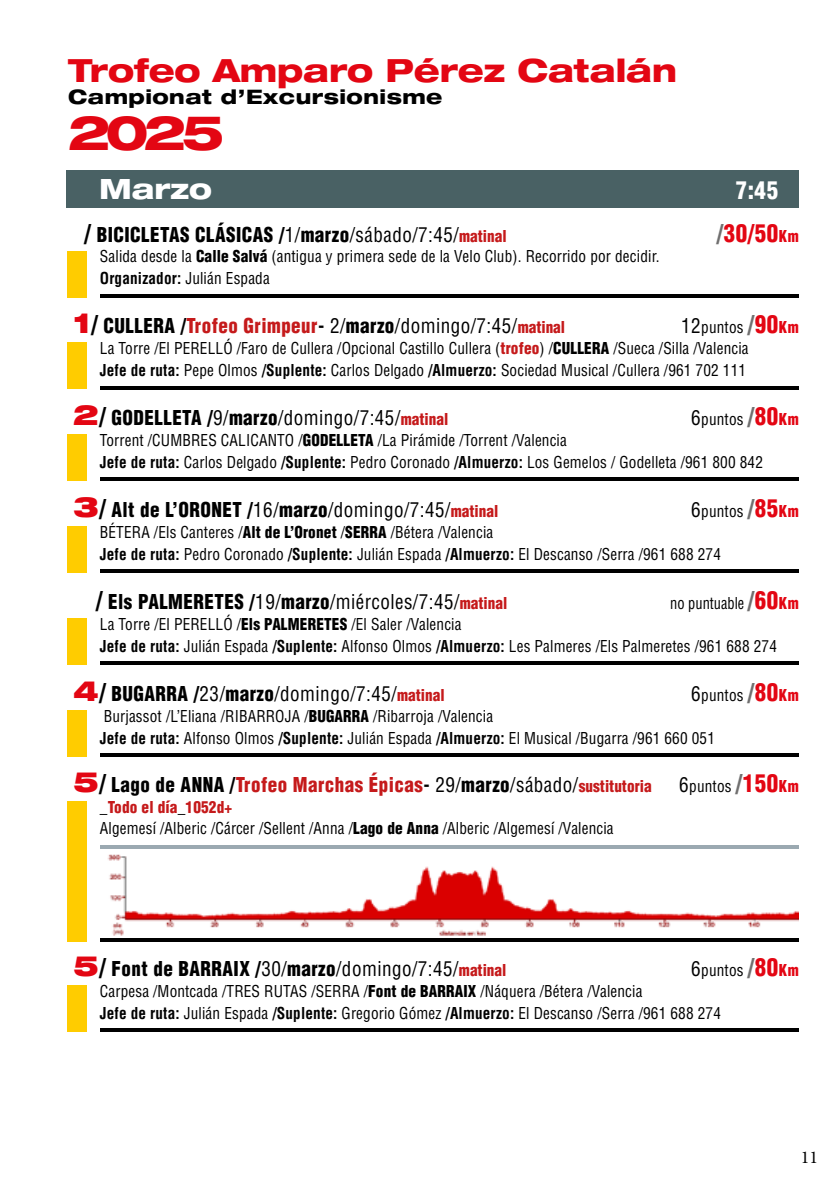
<style>
.page{position:relative;width:840px;height:1191px;background:#fff}
.page>*{position:absolute;margin:0;border:0;box-sizing:border-box;transform-origin:0 0}
.t1{font:800 expanded 48px "Helvetica Neue";color:#e30613}
.t2{font:800 expanded 32px "Helvetica Neue";letter-spacing:-.005em;color:#e30613}
.t3{font:800 expanded 28px "Helvetica Neue";letter-spacing:-.005em;color:#fff}
.t4{font:900 condensed 24px "Helvetica";color:#e30613;scale:.95 1}
.t5{font:900 condensed 24px "Helvetica";color:#fff;scale:.95 1}
.t6{font:900 condensed 20px "Helvetica";letter-spacing:.025em;color:#000;scale:.95 1}
.t7{font:condensed 20px "Helvetica";letter-spacing:.025em;color:#000;scale:.95 1}
.t8{font:900 condensed 20px "Helvetica";letter-spacing:.025em;color:#c51a1b;scale:.95 1}
.t9{font:800 expanded 20px "Helvetica Neue";letter-spacing:.025em;color:#000}
.t10{font:18px "Minion Pro";color:#000}
.t11{font:condensed 16px/22px "Helvetica";letter-spacing:.01em;color:#000;scale:.95 1}
.t12{font:condensed 16px "Helvetica";letter-spacing:.01em;color:#000;scale:.9 1}
.s1{font-size:24px}
.s2{font-weight:400}
.s3{font-size:16px;color:#c51a1b}
.s4{color:#706f6f}
.s5{font-size:16px}
.s6{font-weight:900}
.s7{font-weight:700}
.s8{font-family:"Helvetica Neue";font-weight:900;font-stretch:expanded;font-size:28px;color:#e30613}
.s9{font-weight:900;font-size:24px}
.s10{font-weight:900;color:#c51a1b}
.s11{font-weight:900;font-size:16px;color:#c51a1b}
.s12{font-size:20px}
.s13{font-weight:900;font-size:24px;color:#706f6f}
.s14{font-weight:900;font-size:24px;color:#e30613}
.s15{font-weight:900;color:#e30613}
.s16{font-family:"Helvetica Neue";font-stretch:expanded;font-size:28px;color:#e30613}
.s17{font-size:24px;color:#000}
.s18{color:#000}
.s19{font-weight:700;color:#000}
.s20{font-weight:400;color:#000}
</style>
<div class="page">
<div style="left:67px;top:171px;width:731px;height:37px;background:#496164"></div>
<hr style="left:100px;top:294px;width:698px;height:3px;background:#000">
<div style="left:67px;top:251px;width:19px;height:46px;background:#fc0"></div>
<img style="left:107px;top:854px;width:691px;height:82px">
<hr style="left:100px;top:386px;width:698px;height:3px;background:#000">
<div style="left:67px;top:342px;width:19px;height:47px;background:#fc0"></div>
<hr style="left:100px;top:478px;width:698px;height:3px;background:#000">
<div style="left:67px;top:434px;width:19px;height:47px;background:#fc0"></div>
<hr style="left:100px;top:661px;width:698px;height:3px;background:#000">
<div style="left:67px;top:618px;width:19px;height:46px;background:#fc0"></div>
<hr style="left:100px;top:570px;width:698px;height:3px;background:#000">
<div style="left:67px;top:526px;width:19px;height:47px;background:#fc0"></div>
<hr style="left:100px;top:753px;width:698px;height:3px;background:#000">
<div style="left:67px;top:710px;width:19px;height:46px;background:#fc0"></div>
<hr style="left:100px;top:1028px;width:698px;height:4px;background:#000">
<div style="left:67px;top:985px;width:19px;height:47px;background:#fc0"></div>
<hr style="left:100px;top:845px;width:698px;height:3px;background:#9ba9b1">
<hr style="left:100px;top:938px;width:698px;height:3px;background:#000">
<div style="left:67px;top:801px;width:19px;height:140px;background:#fc0"></div>
<h2 class="t2" style="left:68px;top:50px;width:610px">Trofeo Amparo Pérez Catalán</h2>
<p class="t9" style="left:68px;top:84px;width:376px">Campionat d’Excursionisme</p>
<h1 class="t1" style="left:68px;top:102px;width:158px">2025</h1>
<h3 class="t3" style="left:99px;top:171px;width:114px">Marzo</h3>
<h3 class="t5" style="left:735px;top:175px;width:46px">7:45</h3>
<p class="t6" style="left:85px;top:222px;width:445px"><span class="s1">/</span> BICICLETAS CLÁSICAS /<span class="s2">1/</span>marzo<span class="s2">/sábado/7:45/</span><span class="s3">matinal</span></p>
<h3 class="t4" style="left:716px;top:218px;width:88px"><span class="s4">/</span>30/50<span class="s5">Km</span></h3>
<p class="t11" style="left:100px;top:245px;width:590px">Salida desde la <span class="s6">Calle Salvá</span> (antigua y primera sede de la Velo Club). Recorrido por decidir.<br><span class="s7">Organizador:</span> Julián Espada</p>
<p class="t7" style="left:73px;top:313px;width:519px"><span class="s8">1</span><span class="s9">/</span> <span class="s6">CULLERA /</span><span class="s10">Trofeo Grimpeur</span><span class="s7">-</span> 2/<span class="s6">marzo</span>/domingo/7:45/<span class="s11">matinal</span></p>
<p class="t11" style="left:100px;top:316px;width:736px;line-height:21.4px;text-indent:581px"><span class="s12">12</span>puntos <span class="s13">/</span><span class="s14">90</span><span class="s15">Km<br></span>La Torre /El PERELLÓ /Faro de Cullera /Opcional Castillo Cullera (<span class="s10">trofeo</span>) /<span class="s6">CULLERA</span> /Sueca /Silla /Valencia<br><span class="s7">Jefe de ruta:</span> Pepe Olmos <span class="s7">/Suplente:</span> Carlos Delgado <span class="s7">/Almuerzo:</span> Sociedad Musical /Cullera /961 702 111</p>
<p class="t7" style="left:73px;top:405px;width:396px"><span class="s8">2</span><span class="s9">/</span> <span class="s6">GODELLETA /</span>9/<span class="s6">marzo</span>/domingo/7:45/<span class="s11">matinal</span></p>
<p class="t11" style="left:691px;top:408px;width:115px"><span class="s12">6</span>puntos <span class="s13">/</span><span class="s14">80</span><span class="s15">Km</span></p>
<p class="t11" style="left:100px;top:429px;width:699px">Torrent /CUMBRES CALICANTO /<span class="s6">GODELLETA</span> /La Pirámide /Torrent /Valencia<br><span class="s7">Jefe de ruta:</span> Carlos Delgado <span class="s7">/Suplente:</span> Pedro Coronado <span class="s7">/Almuerzo:</span> Los Gemelos / Godelleta /961 800 842</p>
<p class="t6" style="left:73px;top:497px;width:449px"><span class="s16">3</span><span class="s1">/</span> Alt de L’ORONET /<span class="s2">16/</span>marzo<span class="s2">/domingo/7:45/</span><span class="s3">matinal</span></p>
<p class="t11" style="left:691px;top:500px;width:115px"><span class="s12">6</span>puntos <span class="s13">/</span><span class="s14">85</span><span class="s15">Km</span></p>
<p class="t11" style="left:100px;top:521px;width:655px">BÉTERA /Els Canteres /<span class="s6">Alt de L’Oronet</span> /<span class="s6">SERRA</span> /Bétera /Valencia<br><span class="s7">Jefe de ruta:</span> Pedro Coronado <span class="s7">/Suplente:</span> Julián Espada <span class="s7">/Almuerzo:</span> El Descanso /Serra /961 688 274</p>
<p class="t6" style="left:96px;top:589px;width:434px"><span class="s1">/</span> Els PALMERETES /<span class="s2">19/</span>marzo<span class="s2">/miércoles/7:45/</span><span class="s3">matinal</span></p>
<p class="t12" style="left:670px;top:593px;width:144px">no puntuable <span class="s13">/</span><span class="s14">60</span><span class="s15">Km</span></p>
<p class="t11" style="left:100px;top:612px;width:713px">La Torre /El PERELLÓ /<span class="s6">Els PALMERETES</span> /El Saler /Valencia<br><span class="s7">Jefe de ruta:</span> Julián Espada <span class="s7">/Suplente:</span> Alfonso Olmos <span class="s7">/Almuerzo:</span> Les Palmeres /Els Palmeretes /961 688 274</p>
<p class="t7" style="left:73px;top:681px;width:392px"><span class="s8">4</span><span class="s9">/</span> <span class="s6">BUGARRA /</span>23/<span class="s6">marzo</span>/domingo/7:45/<span class="s11">matinal</span></p>
<p class="t11" style="left:691px;top:683px;width:115px"><span class="s12">6</span>puntos <span class="s13">/</span><span class="s14">80</span><span class="s15">Km</span></p>
<p class="t11" style="left:100px;top:704px;width:648px">Burjassot /L’Eliana /RIBARROJA /<span class="s6">BUGARRA</span> /Ribarroja /Valencia<br><span class="s7">Jefe de ruta:</span> Alfonso Olmos <span class="s7">/Suplente:</span> Julián Espada <span class="s7">/Almuerzo:</span> El Musical /Bugarra /961 660 051</p>
<p class="t8" style="left:73px;top:772px;width:610px"><span class="s16">5</span><span class="s17">/</span> <span class="s18">Lago de ANNA /</span>Trofeo Marchas Épicas<span class="s19">-</span> <span class="s20">29/</span><span class="s18">marzo</span><span class="s20">/sábado/</span><span class="s5">sustitutoria</span></p>
<p class="t11" style="left:679px;top:775px;width:127px"><span class="s12">6</span>puntos <span class="s13">/</span><span class="s14">150</span><span class="s15">Km</span></p>
<p class="t11" style="left:100px;top:796px;width:542px;line-height:21px">_<span class="s10">Todo el día</span>_<span class="s10">1052d+<br></span>Algemesí /Alberic /Cárcer /Sellent /Anna /<span class="s6">Lago de Anna</span> /Alberic /Algemesí /Valencia</p>
<p class="t6" style="left:73px;top:956px;width:457px"><span class="s16">5</span><span class="s1">/</span> Font de BARRAIX /<span class="s2">30/</span>marzo<span class="s2">/domingo/7:45/</span><span class="s3">matinal</span></p>
<p class="t11" style="left:691px;top:959px;width:115px"><span class="s12">6</span>puntos <span class="s13">/</span><span class="s14">80</span><span class="s15">Km</span></p>
<p class="t11" style="left:100px;top:980px;width:655px">Carpesa /Montcada /TRES RUTAS /SERRA /<span class="s6">Font de BARRAIX</span> /Náquera /Bétera /Valencia<br><span class="s7">Jefe de ruta:</span> Julián Espada <span class="s7">/Suplente:</span> Gregorio Gómez <span class="s7">/Almuerzo:</span> El Descanso /Serra /961 688 274</p>
<p class="t10" style="left:800px;top:1145px;width:19px">11</p>
</div>
